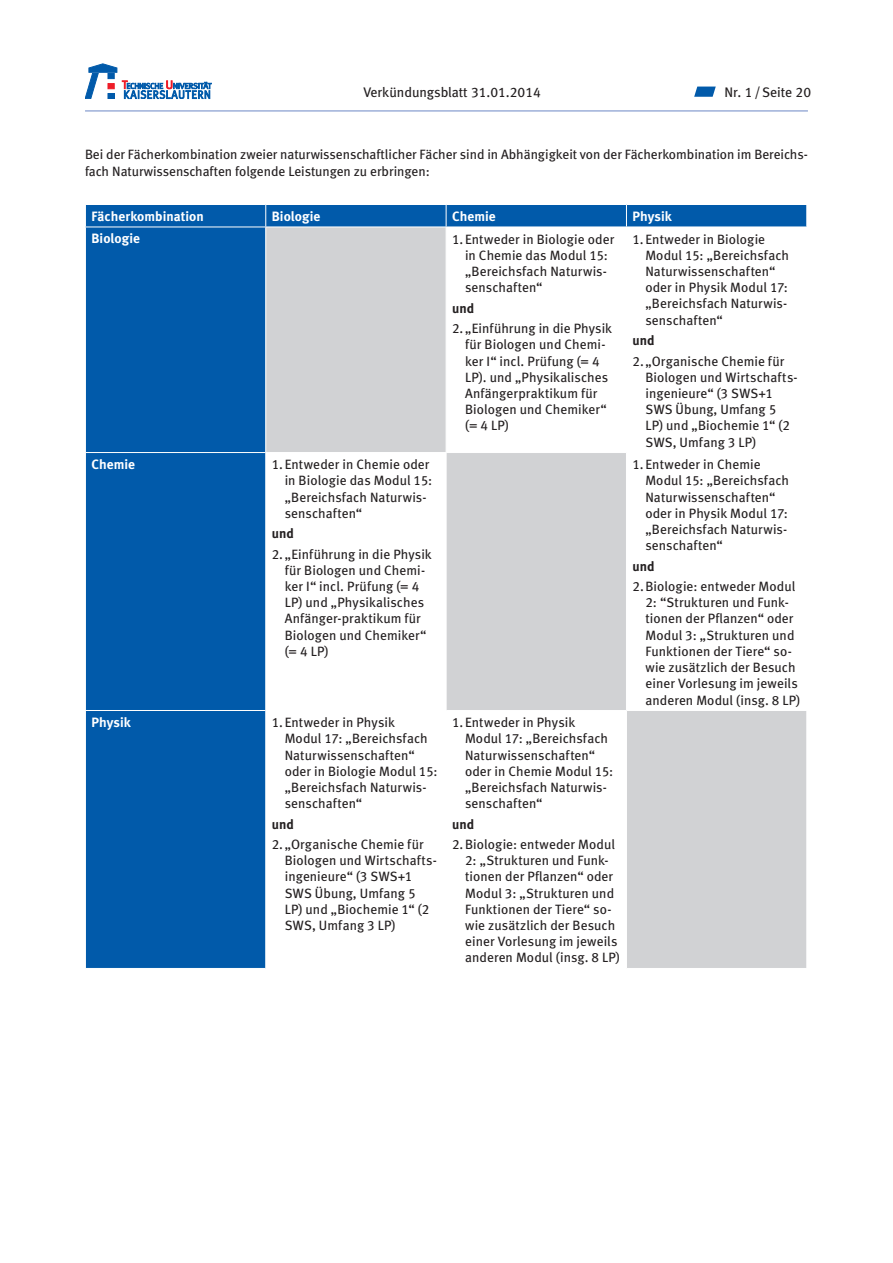
<style>
.page{position:relative;width:893px;height:1263px;background:#fff}
.page>*{position:absolute;margin:0;border:0;box-sizing:border-box;transform-origin:0 0}
.t1{font:13.8px "Meta Book LF";color:#231f20}
.t2{font:13.5px/16.2px "Meta Book LF";letter-spacing:.005em;color:#231f20}
.t3{font:13.5px "Meta Bold LF";letter-spacing:.005em;color:#fff}
.t4{font:13.5px "Meta Bold LF";letter-spacing:.005em;color:#231f20}
</style>
<div class="page">
<svg style="left:85px;top:64px;width:127px;height:35px"></svg>
<svg style="left:694px;top:87px;width:22px;height:10px"></svg>
<hr style="left:85px;top:111px;width:723px;height:1px;background:#6d88c5">
<div style="left:86px;top:205px;width:720px;height:763px;background:#015aaa"></div>
<svg style="left:266px;top:228px;width:540px;height:740px"></svg>
<svg style="left:85px;top:205px;width:1px;height:22px"></svg>
<svg style="left:265px;top:205px;width:1px;height:22px"></svg>
<svg style="left:446px;top:205px;width:1px;height:22px"></svg>
<svg style="left:626px;top:205px;width:1px;height:22px"></svg>
<svg style="left:806px;top:205px;width:1px;height:22px"></svg>
<hr style="left:85px;top:227px;width:181px;height:1px;background:#fff">
<hr style="left:266px;top:227px;width:180px;height:1px;background:#fff">
<hr style="left:265px;top:227px;width:1px;height:225px;background:#fff">
<hr style="left:446px;top:227px;width:180px;height:1px;background:#fff">
<hr style="left:446px;top:227px;width:1px;height:225px;background:#fff">
<hr style="left:626px;top:227px;width:181px;height:1px;background:#fff">
<hr style="left:626px;top:227px;width:1px;height:225px;background:#fff">
<hr style="left:85px;top:452px;width:181px;height:1px;background:#fff">
<hr style="left:266px;top:452px;width:180px;height:1px;background:#fff">
<hr style="left:265px;top:453px;width:1px;height:257px;background:#fff">
<hr style="left:446px;top:452px;width:180px;height:1px;background:#fff">
<hr style="left:446px;top:453px;width:1px;height:257px;background:#fff">
<hr style="left:626px;top:452px;width:181px;height:1px;background:#fff">
<hr style="left:626px;top:453px;width:1px;height:257px;background:#fff">
<hr style="left:85px;top:710px;width:181px;height:1px;background:#fff">
<hr style="left:266px;top:710px;width:180px;height:1px;background:#fff">
<hr style="left:265px;top:711px;width:1px;height:257px;background:#fff">
<hr style="left:446px;top:710px;width:180px;height:1px;background:#fff">
<hr style="left:446px;top:711px;width:1px;height:257px;background:#fff">
<hr style="left:626px;top:710px;width:181px;height:1px;background:#fff">
<hr style="left:626px;top:711px;width:1px;height:257px;background:#fff">
<p class="t1" style="left:363px;top:85px;width:179px">Verkündungsblatt 31.01.2014</p>
<p class="t1" style="left:724px;top:85px;width:88px">Nr. 1/Seite 20</p>
<p class="t2" style="left:85px;top:146px;width:724px">Bei der Fächerkombination zweier naturwissenschaftlicher Fächer sind in Abhängigkeit von der Fächerkombination im Bereichs&shy;fach Naturwissenschaften folgende Leistungen zu erbringen:</p>
<p class="t3" style="left:91px;top:208px;width:114px">Fächerkombination</p>
<p class="t3" style="left:272px;top:208px;width:50px">Biologie</p>
<p class="t3" style="left:452px;top:208px;width:45px">Chemie</p>
<p class="t3" style="left:632px;top:208px;width:41px">Physik</p>
<p class="t3" style="left:91px;top:231px;width:50px">Biologie</p>
<p class="t2" style="left:465px;top:231px;width:151px;text-indent:-13px">1. Entweder in Biologie oder in Chemie das Modul 15: „Bereichsfach Naturwis&shy;senschaften“</p>
<p class="t4" style="left:452px;top:300px;width:24px">und</p>
<p class="t2" style="left:465px;top:320px;width:148px;text-indent:-13px">2. „Einführung in die Physik für Biologen und Chemi&shy;ker I“ incl. Prüfung (= 4<br>LP). und „Physikalisches<br>Anfängerpraktikum für<br>Biologen und Chemiker“ (= 4 LP)</p>
<p class="t2" style="left:645px;top:231px;width:145px;text-indent:-13px">1. Entweder in Biologie<br>Modul 15: „Bereichsfach<br>Naturwissenschaften“ oder in Physik Modul 17: „Bereichsfach Naturwis&shy;senschaften“</p>
<p class="t4" style="left:632px;top:332px;width:24px">und</p>
<p class="t2" style="left:645px;top:353px;width:154px;text-indent:-13px">2. „Organische Chemie für<br>Biologen und Wirtschafts&shy;ingenieure“ (3 SWS+1<br>SWS Übung, Umfang 5<br>LP) und „Biochemie 1“ (2<br>SWS, Umfang 3 LP)</p>
<p class="t3" style="left:91px;top:456px;width:45px">Chemie</p>
<p class="t2" style="left:285px;top:456px;width:149px;text-indent:-13px">1. Entweder in Chemie oder in Biologie das Modul 15: „Bereichsfach Naturwis&shy;senschaften“</p>
<p class="t4" style="left:272px;top:525px;width:24px">und</p>
<p class="t2" style="left:285px;top:546px;width:148px;text-indent:-13px">2. „Einführung in die Physik für Biologen und Chemi&shy;ker I“ incl. Prüfung (= 4<br>LP) und „Physikalisches<br>Anfänger-praktikum für<br>Biologen und Chemiker“ (= 4 LP)</p>
<p class="t3" style="left:91px;top:714px;width:41px">Physik</p>
<p class="t2" style="left:285px;top:714px;width:154px;text-indent:-13px">1. Entweder in Physik<br>Modul 17: „Bereichsfach<br>Naturwissenschaften“ oder in Biologie Modul 15: „Bereichsfach Naturwis&shy;senschaften“</p>
<p class="t4" style="left:272px;top:816px;width:24px">und</p>
<p class="t2" style="left:285px;top:836px;width:154px;text-indent:-13px">2. „Organische Chemie für<br>Biologen und Wirtschafts&shy;ingenieure“ (3 SWS+1<br>SWS Übung, Umfang 5<br>LP) und „Biochemie 1“ (2<br>SWS, Umfang 3 LP)</p>
<p class="t2" style="left:465px;top:714px;width:150px;text-indent:-13px">1. Entweder in Physik<br>Modul 17: „Bereichsfach<br>Naturwissenschaften“ oder in Chemie Modul 15: „Bereichsfach Naturwis&shy;senschaften“</p>
<p class="t4" style="left:452px;top:816px;width:24px">und</p>
<p class="t2" style="left:465px;top:836px;width:156px;text-indent:-13px">2. Biologie: entweder Modul<br>2: „Strukturen und Funk&shy;tionen der Pflanzen“ oder<br>Modul 3: „Strukturen und<br>Funktionen der Tiere“ so&shy;wie zusätzlich der Besuch einer Vorlesung im jeweils anderen Modul (insg. 8 LP)</p>
<p class="t2" style="left:645px;top:456px;width:145px;text-indent:-13px">1. Entweder in Chemie<br>Modul 15: „Bereichsfach<br>Naturwissenschaften“ oder in Physik Modul 17: „Bereichsfach Naturwis&shy;senschaften“</p>
<p class="t4" style="left:632px;top:558px;width:24px">und</p>
<p class="t2" style="left:645px;top:578px;width:156px;text-indent:-13px">2. Biologie: entweder Modul<br>2: “Strukturen und Funk&shy;tionen der Pflanzen“ oder<br>Modul 3: „Strukturen und<br>Funktionen der Tiere“ so&shy;wie zusätzlich der Besuch einer Vorlesung im jeweils anderen Modul (insg. 8 LP)</p>
</div>
